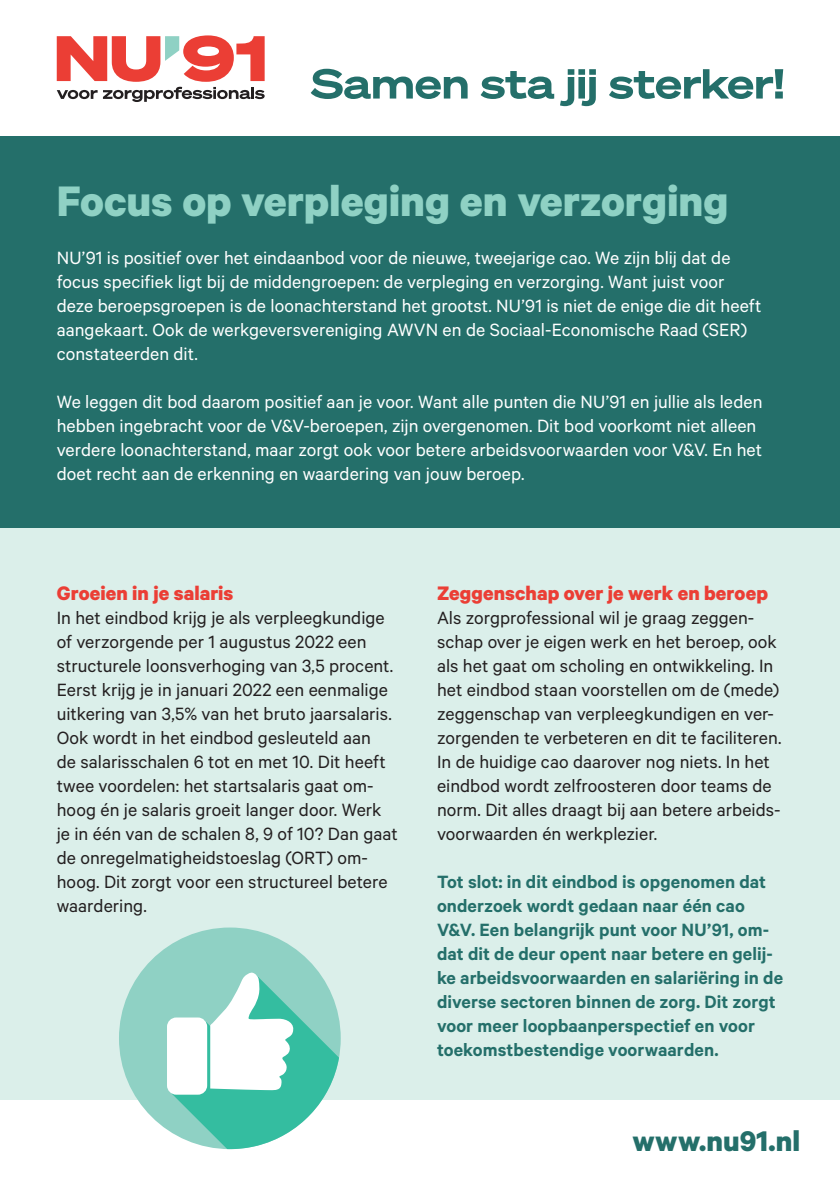
<style>
.page{position:relative;width:840px;height:1191px;background:#fff}
.page>*{position:absolute;margin:0;border:0;box-sizing:border-box;transform-origin:0 0}
.t1{font:700 48px "Calibre";color:#8fd1c4}
.t2{font:700 32px "Calibre";color:#246f6a}
.t3{font:700 22px "Calibre";letter-spacing:.005em;color:#eb3e35}
.t4{font:20px/24px "Calibre";color:#231f20}
.t5{font:20px/24px "Calibre";color:#fff}
.t6{font:600 20px/24px "Calibre";letter-spacing:.005em;color:#246f6a}
</style>
<div class="page">
<div style="left:0;top:137px;width:839px;height:963px;background:#dbefea"></div>
<svg style="left:57px;top:35px;width:207px;height:67px"></svg>
<svg style="left:310px;top:69px;width:472px;height:37px"></svg>
<div style="left:0;top:137px;width:839px;height:391px;background:#246f6a"></div>
<div style="left:119px;top:927px;width:221px;height:222px;background:#8fd1c4;border-radius:50%"></div>
<svg style="left:171px;top:972px;width:168px;height:177px"></svg>
<div style="left:167px;top:1017px;width:40px;height:77px;background:#fff;border-radius:9px"></div>
<h1 class="t1" style="left:57px;top:172px;width:673px">Focus op verpleging en verzorging</h1>
<p class="t5" style="left:57px;top:245px;width:705px">NU’91 is positief over het eindaanbod voor de nieuwe, tweejarige cao. We zijn blij dat de focus specifiek ligt bij de middengroepen: de verpleging en verzorging. Want juist voor deze beroepsgroepen is de loonachterstand het grootst. NU’91 is niet de enige die dit heeft aangekaart. Ook de werkgeversvereniging AWVN en de Sociaal-Economische Raad (SER) constateerden dit.</p>
<p class="t5" style="left:57px;top:389px;width:706px">We leggen dit bod daarom positief aan je voor. Want alle punten die NU’91 en jullie als leden hebben ingebracht voor de V&amp;V-beroepen, zijn overgenomen. Dit bod voorkomt niet alleen verdere loonachterstand, maar zorgt ook voor betere arbeidsvoorwaarden voor V&amp;V. En het doet recht aan de erkenning en waardering van jouw beroep.</p>
<p class="t3" style="left:57px;top:580px;width:178px">Groeien in je salaris</p>
<p class="t4" style="left:57px;top:605px;width:342px">In het eindbod krijg je als verpleegkundige of verzorgende per 1 augustus 2022 een structurele loonsverhoging van 3,5 procent.<br>Eerst krijg je in januari 2022 een eenmalige uitkering van 3,5% van het bruto jaarsalaris.<br>Ook wordt in het eindbod gesleuteld aan<br>de salarisschalen 6 tot en met 10. Dit heeft twee voordelen: het startsalaris gaat om&shy;hoog én je salaris groeit langer door. Werk je in één van de schalen 8, 9 of 10? Dan gaat de onregelmatigheidstoeslag (ORT) om&shy;hoog. Dit zorgt voor een structureel betere waardering.</p>
<p class="t3" style="left:437px;top:580px;width:332px">Zeggenschap over je werk en beroep</p>
<p class="t4" style="left:437px;top:605px;width:346px">Als zorgprofessional wil je graag zeggen&shy;schap over je eigen werk en het beroep, ook als het gaat om scholing en ontwikkeling. In het eindbod staan voorstellen om de (mede) zeggenschap van verpleegkundigen en ver&shy;zorgenden te verbeteren en dit te faciliteren.<br>In de huidige cao daarover nog niets. In het eindbod wordt zelfroosteren door teams de norm. Dit alles draagt bij aan betere arbeids&shy;voorwaarden én werkplezier.</p>
<p class="t6" style="left:437px;top:869px;width:347px">Tot slot: in dit eindbod is opgenomen dat onderzoek wordt gedaan naar één cao V&amp;V. Een belangrijk punt voor NU’91, om&shy;dat dit de deur opent naar betere en gelij&shy;ke arbeidsvoorwaarden en salariëring in de diverse sectoren binnen de zorg. Dit zorgt voor meer loopbaanperspectief en voor toekomst bestendige voorwaarden.</p>
<h2 class="t2" style="left:632px;top:1121px;width:169px">www.nu91.nl</h2>
</div>
